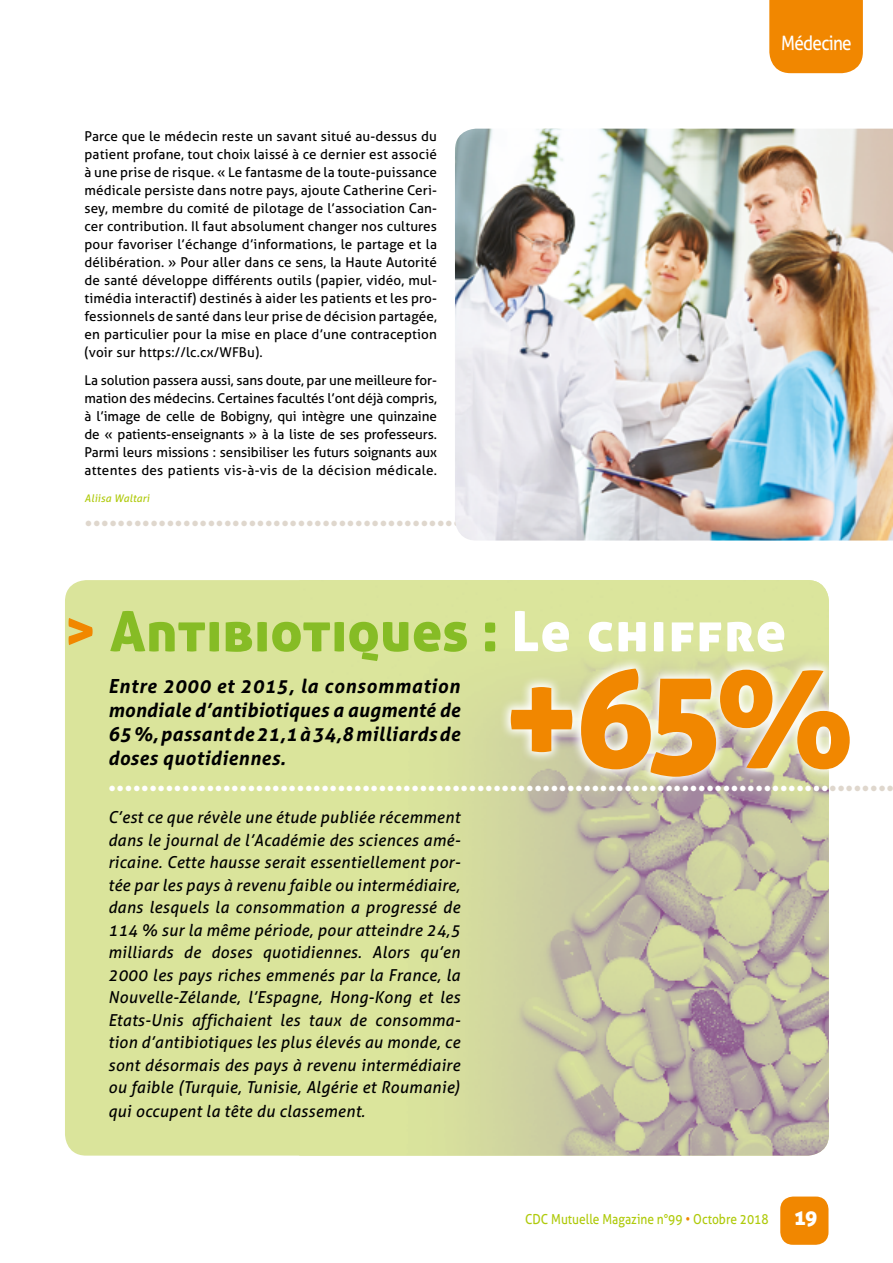
<style>
.page{position:relative;width:893px;height:1263px;background:#fff}
.page>*{position:absolute;margin:0;border:0;box-sizing:border-box;transform-origin:0 0}
.t1{font:136.5px "Aller Display";color:#f18700}
.t2{font:55.5px "Aller Display";letter-spacing:.01em;color:#86bc25}
.t3{font:21px "Minion Pro";color:#fff}
.t4{font:21px "Aller Display";color:#fff}
.t5{font:19.8px "Aller";letter-spacing:-.04em;color:#fff;scale:.86 1}
.t6{font:italic 700 19.5px/24px "Aller";letter-spacing:.025em;color:#000;text-align:justify}
.t7{font:italic 16.5px/22.5px "Aller";letter-spacing:.02em;color:#000;text-align:justify}
.t8{font:13.8px "Aller";color:#afca0b;scale:.87 1}
.t9{font:13.5px/18px "Aller";letter-spacing:.01em;color:#000;text-align:justify}
.t10{font:italic 10.5px "Aller";letter-spacing:.02em;color:#afca0b}
.s1{color:#f18700}
.s2{color:#fff}
.s3{color:#dfd7cd}
</style>
<div class="page">
<div style="left:769px;top:0;width:94px;height:73px;background:#f18700"></div>
<div style="left:780px;top:1196px;width:48px;height:49px;background:#f18700;border-radius:13px"></div>
<img style="left:455px;top:129px;width:438px;height:411px">
<div style="left:65px;top:580px;width:764px;height:575px;background:#dae49b;border-radius:21px"></div>
<img style="left:475px;top:580px;width:354px;height:575px">
<svg style="left:499px;top:656px;width:330px;height:131px"></svg>
<p class="t9" style="left:85px;top:127px;width:354px">Parce que le médecin reste un savant situé au-dessus du patient profane, tout choix laissé à ce dernier est associé à une prise de risque. « Le fantasme de la toute-puissance médicale persiste dans notre pays, ajoute Catherine Ceri&shy;sey, membre du comité de pilotage de l’association Can&shy;cer contribution. Il faut absolument changer nos cultures pour favoriser l’échange d’informations, le partage et la délibération. » Pour aller dans ce sens, la Haute Autorité de santé développe différents outils (papier, vidéo, mul&shy;timédia interactif) destinés à aider les patients et les pro&shy;fessionnels de santé dans leur prise de décision partagée, en particulier pour la mise en place d’une contraception (voir sur https://lc.cx/WFBu).</p>
<p class="t9" style="left:85px;top:371px;width:354px">La solution passera aussi, sans doute, par une meilleure for&shy;mation des médecins. Certaines facultés l’ont déjà compris, à l’image de celle de Bobigny, qui intègre une quinzaine de « patients-enseignants » à la liste de ses professeurs.<br>Parmi leurs missions : sensibiliser les futurs soignants aux attentes des patients vis-à-vis de la décision médicale.</p>
<p class="t10" style="left:85px;top:492px;width:67px">Aliisa Waltari</p>
<h3 class="t5" style="left:781px;top:31px;width:84px">Médecine</h3>
<h2 class="t2" style="left:65px;top:596px;width:723px"><span class="s1">&gt;</span> Antibiotiques : <span class="s2">Le chiffre</span></h2>
<h3 class="t6" style="left:108px;top:673px;width:353px">Entre 2000 et 2015, la consommation mondiale d’antibiotiques a augmenté de 65 %, passant de 21,1 à 34,8 milliards de doses quotidiennes.</h3>
<h1 class="t1" style="left:502px;top:632px;width:354px">+65%</h1>
<h3 class="t3" style="left:108px;top:772px;width:788px">••••••••••••••••••••••••••••••••••••••••••••••••••••••••••••••••••••••••••••••••••••••••<span class="s3">••••••••</span></h3>
<p class="t7" style="left:108px;top:806px;width:354px">C’est ce que révèle une étude publiée récemment dans le journal de l’Académie des sciences amé&shy;ricaine. Cette hausse serait essentiellement por&shy;tée par les pays à revenu faible ou intermédiaire, dans lesquels la consommation a progressé de 114 % sur la même période, pour atteindre 24,5 milliards de doses quotidiennes. Alors qu’en 2000 les pays riches emmenés par la France, la Nouvelle-Zélande, l’Espagne, Hong-Kong et les Etats-Unis affichaient les taux de consomma&shy;tion d’antibiotiques les plus élevés au monde, ce sont désormais des pays à revenu intermédiaire ou faible (Turquie, Tunisie, Algérie et Roumanie)</p>
<p class="t7" style="left:108px;top:1100px;width:258px">qui occupent la tête du classement.</p>
<p class="t8" style="left:525px;top:1211px;width:281px">CDC Mutuelle Magazine n°99 <span class="s1">•</span> Octobre 2018</p>
<h3 class="t4" style="left:795px;top:1204px;width:24px">19</h3>
</div>
